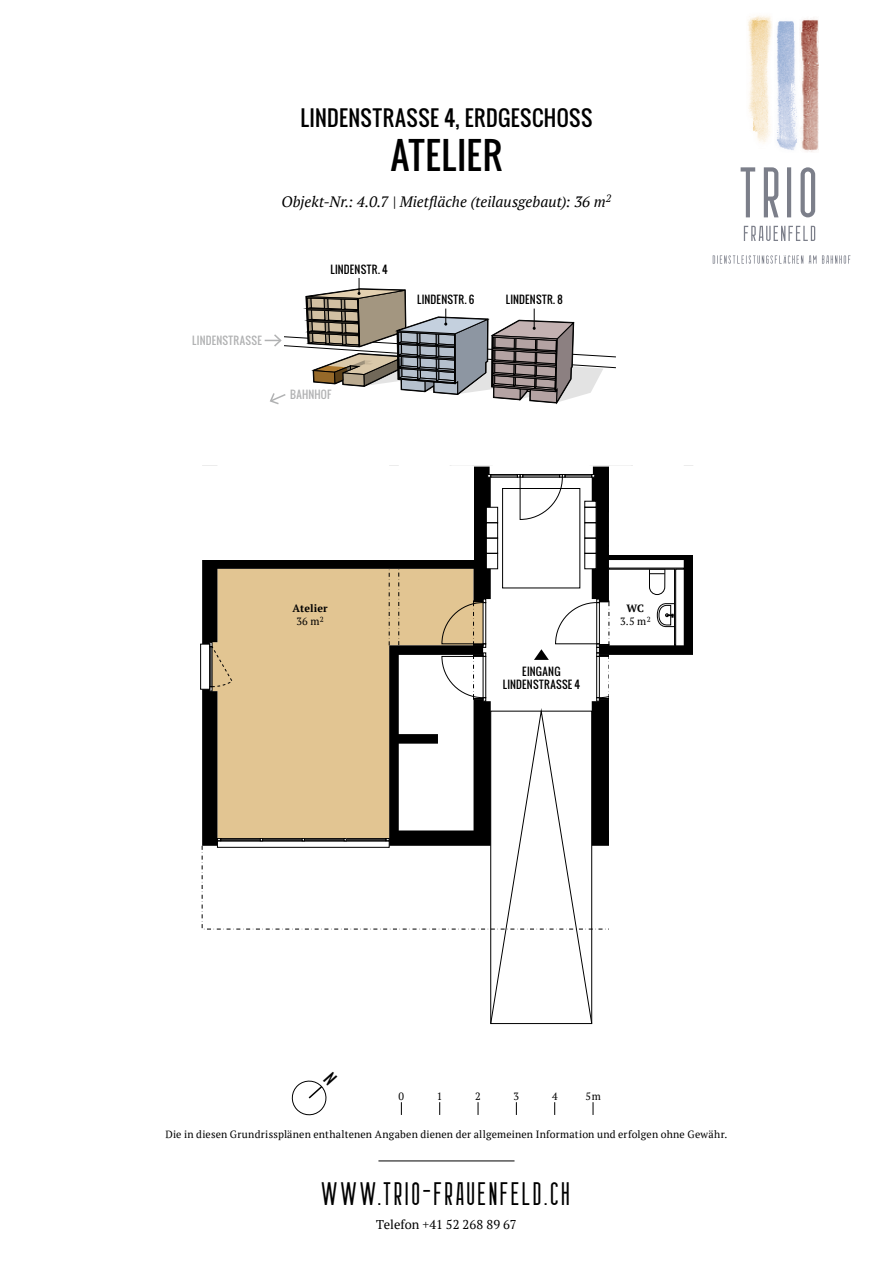
<style>
.page{position:relative;width:893px;height:1263px;background:#fff}
.page>*{position:absolute;margin:0;border:0;box-sizing:border-box;transform-origin:0 0}
.t1{font:36px "Oswald";letter-spacing:.025em;color:#000}
.t2{font:29.1px "Berlin Email 2";letter-spacing:.08em;color:#000}
.t3{font:21px "Oswald";letter-spacing:.025em;color:#000}
.t4{font:italic 15px "PT Serif";letter-spacing:.005em;color:#000}
.t5{font:12.75px "PT Serif";letter-spacing:-.005em;color:#000}
.t6{font:10.5px/13.5px "PT Serif";letter-spacing:.015em;color:#000;text-align:center}
.t7{font:10.5px/13.5px "Oswald";letter-spacing:.025em;color:#000;text-align:center}
.t8{font:10.5px "Oswald";letter-spacing:.025em;color:#b1b2b3}
.t9{font:700 10.5px/13.5px "PT Serif";letter-spacing:.01em;color:#000;text-align:center}
.s1{font-weight:400}
.s2{font-weight:700}
</style>
<div class="page">
<hr style="left:378px;top:1160px;width:136px;height:1px;background:#000">
<img style="left:777px;top:19px;width:42px;height:133px">
<img style="left:748px;top:15px;width:24px;height:127px">
<svg style="left:713px;top:255px;width:137px;height:9px"></svg>
<svg style="left:744px;top:226px;width:71px;height:15px"></svg>
<svg style="left:741px;top:167px;width:74px;height:50px"></svg>
<div style="left:200px;top:644px;width:10px;height:46px;border:1px solid #000"></div>
<svg style="left:202px;top:466px;width:491px;height:558px"></svg>
<svg style="left:265px;top:278px;width:351px;height:127px"></svg>
<svg style="left:401px;top:1102px;width:1px;height:13px"></svg>
<svg style="left:439px;top:1102px;width:1px;height:13px"></svg>
<svg style="left:478px;top:1102px;width:1px;height:13px"></svg>
<svg style="left:516px;top:1102px;width:1px;height:13px"></svg>
<svg style="left:554px;top:1102px;width:1px;height:13px"></svg>
<svg style="left:593px;top:1102px;width:1px;height:13px"></svg>
<svg style="left:291px;top:1080px;width:36px;height:36px"></svg>
<h3 class="t3" style="left:300px;top:102px;width:294px">LINDENSTRASSE 4, ERDGESCHOSS</h3>
<h1 class="t1" style="left:391px;top:128px;width:113px">ATELIER</h1>
<h3 class="t4" style="left:281px;top:192px;width:331px">Objekt-Nr.: 4.0.7 | Mietfläche (teilausgebaut): 36 m<sup>2</sup></h3>
<p class="t8" style="left:192px;top:333px;width:71px">LINDENSTRASSE</p>
<p class="t7" style="left:330px;top:262px;width:59px">LINDENSTR. 4</p>
<p class="t8" style="left:290px;top:386px;width:43px">BAHNHOF</p>
<p class="t7" style="left:417px;top:293px;width:59px">LINDENSTR. 6</p>
<p class="t7" style="left:506px;top:293px;width:58px">LINDENSTR. 8</p>
<p class="t9" style="left:292px;top:601px;width:37px">Atelier<br><span class="s1">36 m</span><sup>2</sup></p>
<p class="t6" style="left:620px;top:601px;width:32px"><span class="s2">WC<br></span>3.5 m<sup>2</sup></p>
<p class="t7" style="left:503px;top:664px;width:79px">EINGANG<br>LINDENSTRASSE 4</p>
<p class="t6" style="left:398px;top:1089px;width:7px">0</p>
<p class="t6" style="left:437px;top:1089px;width:7px">1</p>
<p class="t6" style="left:475px;top:1089px;width:7px">2</p>
<p class="t6" style="left:514px;top:1089px;width:7px">3</p>
<p class="t6" style="left:552px;top:1089px;width:7px">4</p>
<p class="t6" style="left:586px;top:1089px;width:17px">5m</p>
<p class="t6" style="left:165px;top:1127px;width:564px">Die in diesen Grundrissplänen enthaltenen Angaben dienen der allgemeinen Information und erfolgen ohne Gewähr.</p>
<h2 class="t2" style="left:322px;top:1176px;width:251px">WWW.TRlO-FRAUENFELD.CH</h2>
<p class="t5" style="left:376px;top:1216px;width:142px">Telefon +41 52 268 89 67</p>
</div>
